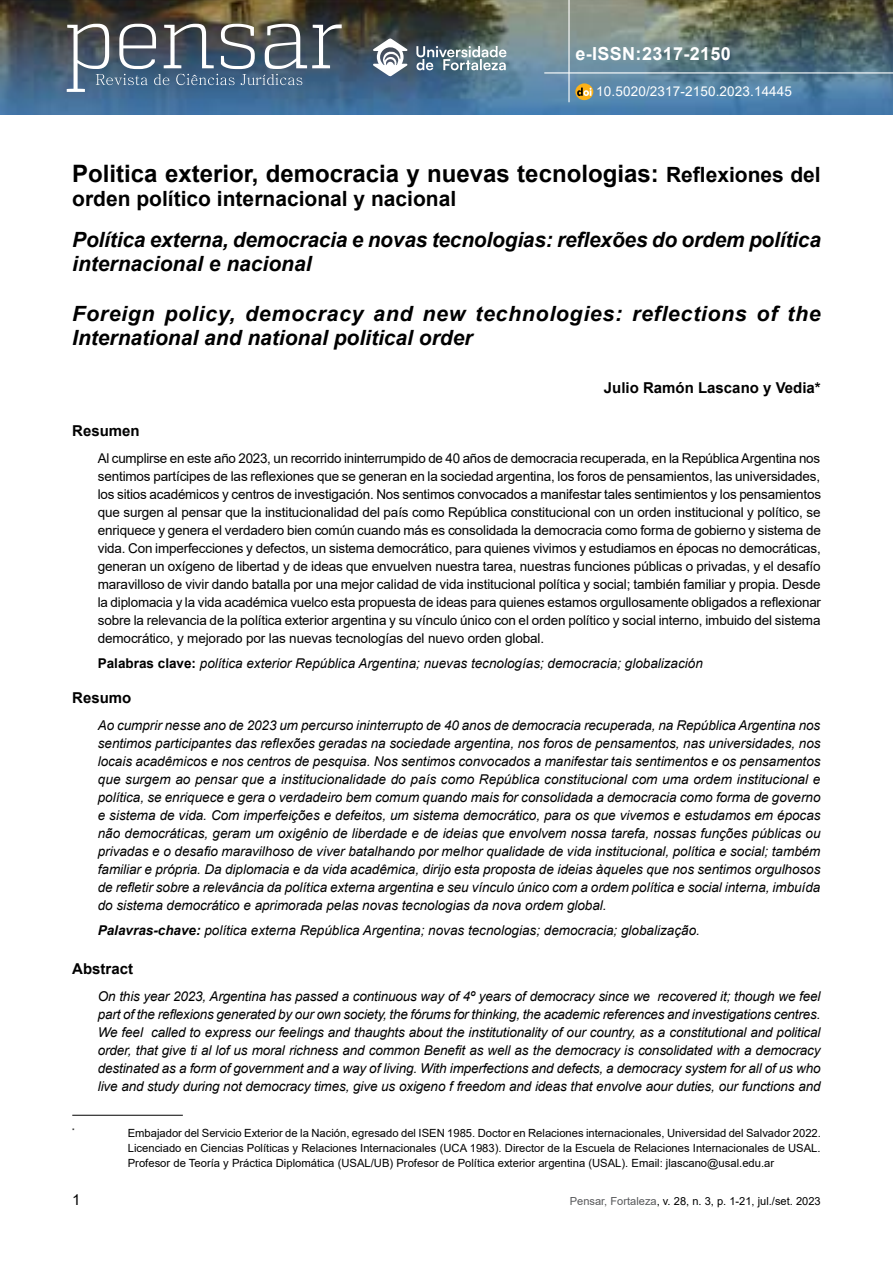
<style>
.page{position:relative;width:893px;height:1263px;background:#fff}
.page>*{position:absolute;margin:0;border:0;box-sizing:border-box;transform-origin:0 0}
.t1{font:700 24px "Arial";color:#000}
.t2{font:italic 700 21px/24px "Arial";letter-spacing:.03em;color:#000}
.t3{font:italic 700 21px/24px "Arial";color:#000}
.t4{font:700 21px "Arial";color:#000}
.t5{font:700 18px "Arial";letter-spacing:.02em;color:#fff}
.t6{font:700 15px "Arial";color:#000}
.t7{font:15px "Arial";color:#000}
.t8{font:italic 13.5px/18px "Arial";color:#000;text-align:justify}
.t9{font:13.5px/18px "Arial";letter-spacing:-.01em;color:#000;text-align:justify}
.t10{font:13.5px "Arial";letter-spacing:.01em;color:#fff}
.t11{font:11.25px/15px "Arial";color:#000;text-align:justify}
.t12{font:11.1px "Arial";color:#000}
.t13{font:6.6px "Arial";color:#000}
.s1{font-size:21px}
.s2{font-weight:700;font-style:normal}
.s3{font-weight:700}
.s4{color:#58595b}
</style>
<div class="page">
<img style="left:0;top:0;width:893px;height:115px">
<hr style="left:568px;top:0;width:2px;height:102px;background:#fff">
<hr style="left:544px;top:72px;width:349px;height:1px;background:#fff">
<svg style="left:67px;top:24px;width:275px;height:68px;background:#617282"></svg>
<svg style="left:575px;top:83px;width:18px;height:17px"></svg>
<svg style="left:577px;top:88px;width:14px;height:8px"></svg>
<svg style="left:372px;top:38px;width:36px;height:39px"></svg>
<svg style="left:416px;top:46px;width:90px;height:24px"></svg>
<hr style="left:72px;top:1115px;width:111px;height:1px;background:#000">
<h3 class="t5" style="left:575px;top:41px;width:157px">e-ISSN:2317-2150</h3>
<p class="t10" style="left:596px;top:82px;width:197px">10.5020/2317-2150.2023.14445</p>
<h1 class="t1" style="left:72px;top:157px;width:750px">Politica exterior, democracia y nuevas tecnologias: <span class="s1">Reflexiones del</span></h1>
<h2 class="t4" style="left:72px;top:184px;width:385px">orden político internacional y nacional</h2>
<h2 class="t3" style="left:72px;top:229px;width:750px">Política externa, democracia e novas tecnologias: reflexões do ordem política internacional e nacional</h2>
<h2 class="t2" style="left:72px;top:302px;width:750px">Foreign policy, democracy and new technologies: reflections of the<br>International and national political order</h2>
<p class="t6" style="left:604px;top:377px;width:218px">Julio Ramón Lascano y Vedia*</p>
<p class="t6" style="left:72px;top:420px;width:69px">Resumen</p>
<p class="t9" style="left:98px;top:449px;width:725px">Al cumplirse en este año 2023, un recorrido ininterrumpido de 40 años de democracia recuperada, en la República Argentina nos sentimos partícipes de las reflexiones que se generan en la sociedad argentina, los foros de pensamientos, las universidades, los sitios académicos y centros de investigación. Nos sentimos convocados a manifestar tales sentimientos y los pensamientos que surgen al pensar que la institucionalidad del país como República constitucional con un orden institucional y político, se enriquece y genera el verdadero bien común cuando más es consolidada la democracia como forma de gobierno y sistema de vida. Con imperfecciones y defectos, un sistema democrático, para quienes vivimos y estudiamos en épocas no democráticas, generan un oxígeno de libertad y de ideas que envuelven nuestra tarea, nuestras funciones públicas o privadas, y el desafío maravilloso de vivir dando batalla por una mejor calidad de vida institucional política y social; también familiar y propia. Desde la diplomacia y la vida académica vuelco esta propuesta de ideas para quienes estamos orgullosamente obligados a reflexionar sobre la relevancia de la política exterior argentina y su vínculo único con el orden político y social interno, imbuido del sistema democrático, y mejorado por las nuevas tecnologías del nuevo orden global.</p>
<p class="t8" style="left:98px;top:655px;width:607px"><span class="s2">Palabras clave:</span> política exterior República Argentina; nuevas tecnologías; democracia; globalización</p>
<p class="t6" style="left:72px;top:687px;width:61px">Resumo</p>
<p class="t8" style="left:98px;top:716px;width:724px">Ao cumprir nesse ano de 2023 um percurso ininterrupto de 40 anos de democracia recuperada, na República Argentina nos sentimos participantes das reflexões geradas na sociedade argentina, nos foros de pensamentos, nas universidades, nos locais acadêmicos e nos centros de pesquisa. Nos sentimos convocados a manifestar tais sentimentos e os pensamentos que surgem ao pensar que a institucionalidade do país como República constitucional com uma ordem institucional e política, se enriquece e gera o verdadeiro bem comum quando mais for consolidada a democracia como forma de governo e sistema de vida. Com imperfeições e defeitos, um sistema democrático, para os que vivemos e estudamos em épocas não democráticas, geram um oxigênio de liberdade e de ideias que envolvem nossa tarefa, nossas funções públicas ou privadas e o desafio maravilhoso de viver batalhando por melhor qualidade de vida institucional, política e social; também familiar e própria. Da diplomacia e da vida acadêmica, dirijo esta proposta de ideias àqueles que nos sentimos orgulhosos de refletir sobre a relevância da política externa argentina e seu vínculo único com a ordem política e social interna, imbuída do sistema democrático e aprimorada pelas novas tecnologias da nova ordem global.</p>
<p class="t8" style="left:98px;top:921px;width:604px"><span class="s3">Palavras-chave:</span> política externa República Argentina; novas tecnologias; democracia; globalização.</p>
<p class="t6" style="left:72px;top:958px;width:62px">Abstract</p>
<p class="t8" style="left:98px;top:987px;width:724px">On this year 2023, Argentina has passed a continuous way of 4º years of democracy since we recovered it; though we feel part of the reflexions generated by our own society, the fórums for thinking, the academic references and investigations centres.<br>We feel called to express our feelings and thaughts about the institutionality of our country, as a constitutional and political order, that give ti al lof us moral richness and common Benefit as well as the democracy is consolidated with a democracy destinated as a form of government and a way of living. With imperfections and defects, a democracy system for all of us who live and study during not democracy times, give us oxigeno f freedom and ideas that envolve aour duties, our functions and</p>
<p class="t13" style="left:72px;top:1126px;width:4px">*</p>
<p class="t11" style="left:128px;top:1125px;width:695px">Embajador del Servicio Exterior de la Nación, egresado del ISEN 1985. Doctor en Relaciones internacionales, Universidad del Salvador 2022.<br>Licenciado en Ciencias Políticas y Relaciones Internacionales (UCA 1983). Director de la Escuela de Relaciones Internacionales de USAL.<br>Profesor de Teoría y Práctica Diplomática (USAL/UB) Profesor de Política exterior argentina (USAL). Email: jlascano@usal.edu.ar</p>
<p class="t7" style="left:72px;top:1189px;width:10px">1</p>
<p class="t12" style="left:570px;top:1193px;width:252px"><span class="s4">Pensar, Fortaleza</span>, v. 28, n. 3, p. 1-21, jul./set. 2023</p>
</div>
